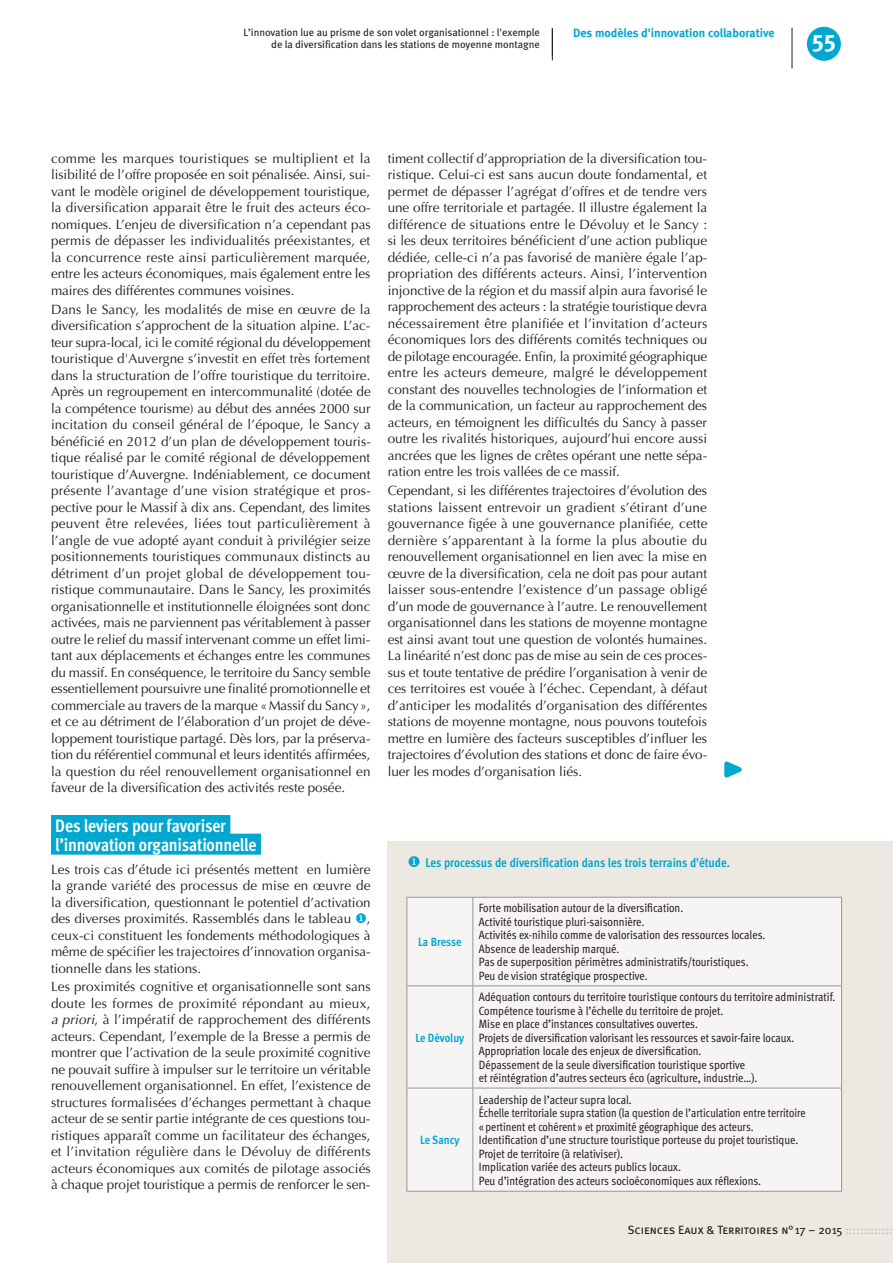
<style>
.page{position:relative;width:893px;height:1263px;background:#fff}
.page>*{position:absolute;margin:0;border:0;box-sizing:border-box;transform-origin:0 0}
.t1{font:24px "Meta Bold Caps Expert";color:#fff}
.t2{font:700 18px/18.6px "Meta Cond OT";letter-spacing:-.015em;color:#fff}
.t3{font:13.5px/16.5px "Optima";letter-spacing:-.005em;color:#231f20;text-align:justify}
.t4{font:700 12.75px "Meta Cond OT";color:#00a7d1}
.t5{font:12px/13.5px "Meta Cond OT";color:#231f20}
.t6{font:12px "Meta Book Caps";letter-spacing:-.005em;color:#231f20}
.t7{font:700 12px "Meta";color:#00a7d1}
.t8{font:700 12px "Meta Cond OT";letter-spacing:-.005em;color:#00a7d1}
.t9{font:10.5px/12px "Meta Book LF";color:#231f20;text-align:right}
.s1{color:#00a7d1}
.s2{font-style:italic}
.s3{color:#bcbdc0}
</style>
<div class="page">
<div style="left:388px;top:841px;width:505px;height:422px;background:#ece9e3"></div>
<div style="left:51px;top:815px;width:179px;height:21px;background:#00a7d1"></div>
<div style="left:51px;top:834px;width:210px;height:21px;background:#00a7d1"></div>
<div style="left:407px;top:898px;width:434px;height:293px;background:#f7f5f3"></div>
<hr style="left:406px;top:897px;width:67px;height:1px;background:#939598">
<hr style="left:406px;top:897px;width:1px;height:88px;background:#939598">
<hr style="left:473px;top:897px;width:369px;height:1px;background:#939598">
<hr style="left:472px;top:897px;width:1px;height:88px;background:#939598">
<hr style="left:841px;top:897px;width:1px;height:88px;background:#939598">
<hr style="left:406px;top:985px;width:67px;height:1px;background:#939598">
<hr style="left:406px;top:986px;width:1px;height:102px;background:#939598">
<hr style="left:473px;top:985px;width:369px;height:1px;background:#939598">
<hr style="left:472px;top:986px;width:1px;height:102px;background:#939598">
<hr style="left:841px;top:986px;width:1px;height:102px;background:#939598">
<hr style="left:406px;top:1088px;width:67px;height:1px;background:#939598">
<hr style="left:406px;top:1088px;width:1px;height:103px;background:#939598">
<hr style="left:473px;top:1088px;width:369px;height:1px;background:#939598">
<hr style="left:472px;top:1088px;width:1px;height:103px;background:#939598">
<hr style="left:841px;top:1088px;width:1px;height:103px;background:#939598">
<hr style="left:406px;top:1191px;width:67px;height:1px;background:#939598">
<hr style="left:473px;top:1191px;width:369px;height:1px;background:#939598">
<svg style="left:724px;top:761px;width:18px;height:17px"></svg>
<hr style="left:552px;top:28px;width:1px;height:32px;background:#231f20">
<div style="left:807px;top:27px;width:34px;height:34px;background:#00a7d1;border-radius:50%"></div>
<hr style="left:792px;top:28px;width:1px;height:40px;background:#231f20">
<p class="t9" style="left:243px;top:26px;width:298px">L’innovation lue au prisme de son volet organisationnel : l'exemple de la diversification dans les stations de moyenne montagne</p>
<p class="t7" style="left:573px;top:26px;width:203px">Des modèles d'innovation collaborative</p>
<h1 class="t1" style="left:812px;top:28px;width:25px">55</h1>
<p class="t3" style="left:51px;top:150px;width:321px">comme les marques touristiques se multiplient et la lisibilité de l’offre proposée en soit pénalisée. Ainsi, sui&shy;vant le modèle originel de développement touristique, la diversification apparait être le fruit des acteurs éco&shy;nomiques. L’enjeu de diversification n’a cependant pas permis de dépasser les individualités préexistantes, et la concurrence reste ainsi particulièrement marquée, entre les acteurs économiques, mais également entre les maires des différentes communes voisines.</p>
<p class="t3" style="left:51px;top:301px;width:321px">Dans le Sancy, les modalités de mise en œuvre de la diversification s’approchent de la situation alpine. L’ac&shy;teur supra-local, ici le comité régional du développement touristique d'Auvergne s’investit en effet très fortement dans la structuration de l’offre touristique du territoire.<br>Après un regroupement en intercommunalité (dotée de la compétence tourisme) au début des années 2000 sur incitation du conseil général de l’époque, le Sancy a bénéficié en 2012 d’un plan de développement touris&shy;tique réalisé par le comité régional de développement touristique d’Auvergne. Indéniablement, ce document présente l’avantage d’une vision stratégique et pros&shy;pective pour le Massif à dix ans. Cependant, des limites peuvent être relevées, liées tout particulièrement à l’angle de vue adopté ayant conduit à privilégier seize positionnements touristiques communaux distincts au détriment d’un projet global de développement tou&shy;ristique communautaire. Dans le Sancy, les proximités organisationnelle et institutionnelle éloignées sont donc activées, mais ne parviennent pas véritablement à passer outre le relief du massif intervenant comme un effet limi&shy;tant aux déplacements et échanges entre les communes du massif. En conséquence, le territoire du Sancy semble essentiellement poursuivre une finalité promotionnelle et commerciale au travers de la marque «Massif du Sancy», et ce au détriment de l’élaboration d’un projet de déve&shy;loppement touristique partagé. Dès lors, par la préserva&shy;tion du référentiel communal et leurs identités affirmées, la question du réel renouvellement organisationnel en faveur de la diversification des activités reste posée.</p>
<h2 class="t2" style="left:55px;top:817px;width:203px">Des leviers pour favoriser l’innovation organisationnelle</h2>
<p class="t3" style="left:51px;top:861px;width:321px">Les trois cas d’étude ici présentés mettent en lumière la grande variété des processus de mise en œuvre de la diversification, questionnant le potentiel d’activation des diverses proximités. Rassemblés dans le tableau <span class="s1">◆</span>, ceux-ci constituent les fondements méthodologiques à même de spécifier les trajectoires d’innovation organisa&shy;tionnelle dans les stations.</p>
<p class="t3" style="left:51px;top:978px;width:321px">Les proximités cognitive et organisationnelle sont sans doute les formes de proximité répondant au mieux, <span class="s2">a priori</span>, à l’impératif de rapprochement des différents acteurs. Cependant, l’exemple de la Bresse a permis de montrer que l’activation de la seule proximité cognitive ne pouvait suffire à impulser sur le territoire un véritable renouvellement organisationnel. En effet, l’existence de structures formalisées d’échanges permettant à chaque acteur de se sentir partie intégrante de ces questions tou&shy;ristiques apparaît comme un facilitateur des échanges, et l’invitation régulière dans le Dévoluy de différents acteurs économiques aux comités de pilotage associés à chaque projet touristique a permis de renforcer le sen-</p>
<p class="t3" style="left:388px;top:150px;width:321px">timent collectif d’appropriation de la diversification tou&shy;ristique. Celui-ci est sans aucun doute fondamental, et permet de dépasser l’agrégat d’offres et de tendre vers une offre territoriale et partagée. Il illustre également la différence de situations entre le Dévoluy et le Sancy : si les deux territoires bénéficient d’une action publique dédiée, celle-ci n’a pas favorisé de manière égale l’ap&shy;propriation des différents acteurs. Ainsi, l’intervention injonctive de la région et du massif alpin aura favorisé le rapprochement des acteurs : la stratégie touristique devra nécessairement être planifiée et l’invitation d’acteurs économiques lors des différents comités techniques ou de pilotage encouragée. Enfin, la proximité géographique entre les acteurs demeure, malgré le développement constant des nouvelles technologies de l’information et de la communication, un facteur au rapprochement des acteurs, en témoignent les difficultés du Sancy à passer outre les rivalités historiques, aujourd’hui encore aussi ancrées que les lignes de crêtes opérant une nette sépa&shy;ration entre les trois vallées de ce massif.</p>
<p class="t3" style="left:388px;top:482px;width:321px">Cependant, si les différentes trajectoires d’évolution des stations laissent entrevoir un gradient s’étirant d’une gouvernance figée à une gouvernance planifiée, cette dernière s’apparentant à la forme la plus aboutie du renouvellement organisationnel en lien avec la mise en œuvre de la diversification, cela ne doit pas pour autant laisser sous-entendre l’existence d’un passage obligé d’un mode de gouvernance à l’autre. Le renouvellement organisationnel dans les stations de moyenne montagne est ainsi avant tout une question de volontés humaines.<br>La linéarité n’est donc pas de mise au sein de ces proces&shy;sus et toute tentative de prédire l’organisation à venir de ces territoires est vouée à l’échec. Cependant, à défaut d’anticiper les modalités d’organisation des différentes stations de moyenne montagne, nous pouvons toutefois mettre en lumière des facteurs susceptibles d’influer les trajectoires d’évolution des stations et donc de faire évo&shy;luer les modes d’organisation liés.</p>
<p class="t4" style="left:408px;top:854px;width:324px">◆ Les processus de diversification dans les trois terrains d'étude.</p>
<p class="t8" style="left:418px;top:934px;width:45px">La Bresse</p>
<p class="t8" style="left:416px;top:1030px;width:50px">Le Dévoluy</p>
<p class="t8" style="left:420px;top:1132px;width:41px">Le Sancy</p>
<p class="t5" style="left:479px;top:902px;width:288px">Forte mobilisation autour de la diversification.<br>Activité touristique pluri-saisonnière.<br>Activités ex-nihilo comme de valorisation des ressources locales.<br>Absence de leadership marqué.<br>Pas de superposition périmètres administratifs/touristiques.<br>Peu de vision stratégique prospective.</p>
<p class="t5" style="left:479px;top:990px;width:358px">Adéquation contours du territoire touristique contours du territoire administratif.<br>Compétence tourisme à l’échelle du territoire de projet.<br>Mise en place d’instances consultatives ouvertes.<br>Projets de diversification valorisant les ressources et savoir-faire locaux.<br>Appropriation locale des enjeux de diversification.<br>Dépassement de la seule diversification touristique sportive<br>et réintégration d’autres secteurs éco (agriculture, industrie…).</p>
<p class="t5" style="left:479px;top:1093px;width:328px">Leadership de l’acteur supra local.<br>Échelle territoriale supra station (la question de l’articulation entre territoire « pertinent et cohérent » et proximité géographique des acteurs.<br>Identification d’une structure touristique porteuse du projet touristique.<br>Projet de territoire (à relativiser).<br>Implication variée des acteurs publics locaux.<br>Peu d’intégration des acteurs socioéconomiques aux réflexions.</p>
<p class="t6" style="left:627px;top:1223px;width:266px">Sciences Eaux &amp; Territoires n° 17 – 2015 <span class="s3">:::::::::::::</span></p>
</div>
